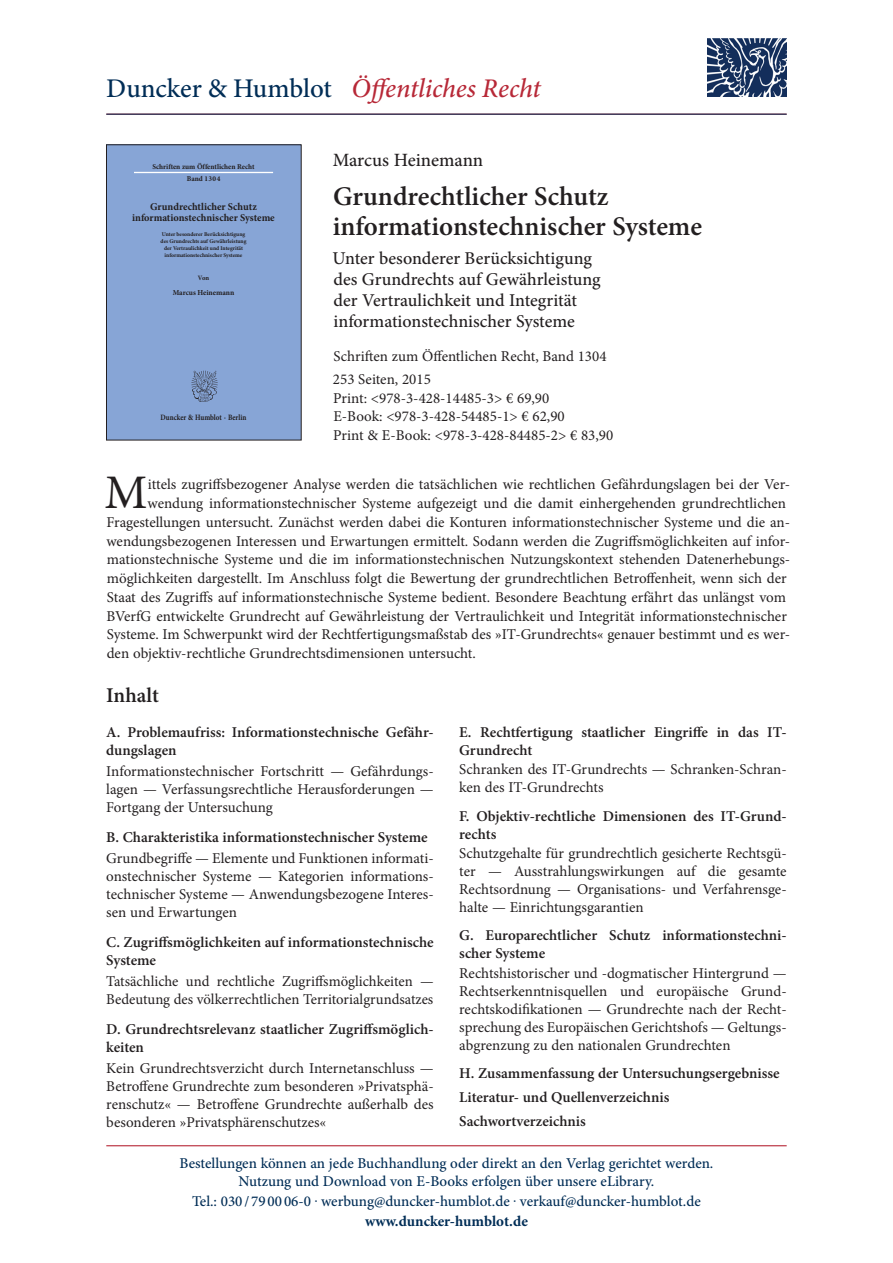
<style>
.page{position:relative;width:893px;height:1263px;background:#fff}
.page>*{position:absolute;margin:0;border:0;box-sizing:border-box;transform-origin:0 0}
.t1{font:48.3px "Minion Pro";color:#231f20}
.t2{font:600 27px/30px "Minion Pro";color:#231f20}
.t3{font:italic 500 27px "Minion Pro";letter-spacing:-.005em;color:#b72837}
.t4{font:600 21px "Minion Pro";color:#231f20}
.t5{font:500 18.75px "Minion Pro";letter-spacing:-.005em;color:#231f20}
.t6{font:500 18px/21px "Minion Pro";color:#231f20}
.t7{font:15px/18px "Minion Pro";color:#231f20;text-align:justify}
.t8{font:600 15px/18px "Minion Pro";color:#231f20}
.t9{font:500 15px/18px "Minion Pro";color:#002d56;text-align:center}
.t10{font:700 15px "Minion Pro";color:#002d56}
.t11{font:700 10.5px/11.7px "Minion Pro";color:#231f20;text-align:center}
.t12{font:700 8.1px "Minion Pro";letter-spacing:-.005em;color:#231f20;scale:.86 1}
.t13{font:700 7.65px "Minion Pro";color:#231f20}
.t14{font:700 7.35px/12px "Minion Pro";color:#231f20;text-align:center}
.t15{font:700 6.6px "Minion Pro";color:#231f20}
.t16{font:700 5.7px/7.1px "Minion Pro";color:#231f20;text-align:center}
.s1{font-style:normal;color:#002d56}
</style>
<div class="page">
<hr style="left:106px;top:1145px;width:681px;height:1px;background:#b72837">
<div style="left:106px;top:145px;width:195px;height:295px;background:#87a5d6"></div>
<hr style="left:134px;top:172px;width:139px;height:1px;background:#fff">
<img style="left:191px;top:370px;width:27px;height:32px">
<div style="left:106px;top:145px;width:195px;height:295px;border:1px solid #231f20"></div>
<img style="left:707px;top:38px;width:79px;height:59px">
<hr style="left:106px;top:114px;width:681px;height:1px;background:#002d56">
<h2 class="t3" style="left:106px;top:70px;width:436px"><span class="s1">Duncker &amp; Humblot</span> Öffentliches Recht</h2>
<p class="t14" style="left:152px;top:160px;width:104px">Schriften zum Öffentlichen Recht<br>Band 1304</p>
<p class="t11" style="left:132px;top:200px;width:144px">Grundrechtlicher Schutz informationstechnischer Systeme</p>
<p class="t16" style="left:161px;top:231px;width:87px">Unter besonderer Berücksichtigung des Grundrechts auf Gewährleistung der Vertraulichkeit und Integrität informationstechnischer Systeme</p>
<p class="t15" style="left:198px;top:273px;width:13px">Von</p>
<p class="t13" style="left:173px;top:287px;width:63px">Marcus Heinemann</p>
<p class="t12" style="left:160px;top:412px;width:102px">Duncker &amp; Humblot · Berlin</p>
<p class="t5" style="left:333px;top:148px;width:152px">Marcus Heinemann</p>
<h2 class="t2" style="left:333px;top:181px;width:371px">Grundrechtlicher Schutz informationstechnischer Systeme</h2>
<p class="t6" style="left:333px;top:248px;width:270px">Unter besonderer Berücksichtigung des Grundrechts auf Gewährleistung der Vertraulichkeit und Integrität informationstechnischer Systeme</p>
<p class="t7" style="left:333px;top:345px;width:275px;line-height:23px">Schriften zum Öffentlichen Recht, Band 1304<br>253 Seiten, 2015</p>
<p class="t7" style="left:333px;top:389px;width:282px;line-height:18.8px;text-align:left">Print: &lt;978-3-428-14485-3&gt; € 69,90<br>E-Book: &lt;978-3-428-54485-1&gt; € 62,90<br>Print &amp; E-Book: &lt;978-3-428-84485-2&gt; € 83,90</p>
<h1 class="t1" style="left:104px;top:460px;width:44px">M</h1>
<p class="t7" style="left:148px;top:476px;width:644px">ittels zugriffsbezogener Analyse werden die tatsächlichen wie rechtlichen Gefährdungslagen bei der Ver-</p>
<p class="t7" style="left:148px;top:494px;width:640px">wendung informationstechnischer Systeme aufgezeigt und die damit einhergehenden grundrechtlichen</p>
<p class="t7" style="left:106px;top:513px;width:685px">Fragestellungen untersucht. Zunächst werden dabei die Konturen informationstechnischer Systeme und die an-</p>
<p class="t7" style="left:106px;top:532px;width:685px">wendungsbezogenen Interessen und Erwartungen ermittelt. Sodann werden die Zugriffsmöglichkeiten auf infor-</p>
<p class="t7" style="left:107px;top:551px;width:685px">mationstechnische Systeme und die im informationstechnischen Nutzungskontext stehenden Datenerhebungs-</p>
<p class="t7" style="left:107px;top:569px;width:681px">möglichkeiten dargestellt. Im Anschluss folgt die Bewertung der grundrechtlichen Betroffenheit, wenn sich der</p>
<p class="t7" style="left:107px;top:588px;width:681px">Staat des Zugriffs auf informationstechnische Systeme bedient. Besondere Beachtung erfährt das unlängst vom</p>
<p class="t7" style="left:107px;top:607px;width:682px">BVerfG entwickelte Grundrecht auf Gewährleistung der Vertraulichkeit und Integrität informationstechnischer</p>
<p class="t7" style="left:107px;top:626px;width:685px">Systeme. Im Schwerpunkt wird der Rechtfertigungsmaßstab des »IT-Grundrechts« genauer bestimmt und es wer-</p>
<p class="t7" style="left:107px;top:644px;width:371px">den objektiv-rechtliche Grundrechtsdimensionen untersucht.</p>
<h3 class="t4" style="left:106px;top:681px;width:54px">Inhalt</h3>
<p class="t8" style="left:106px;top:723px;width:329px">A. Problemaufriss: Informationstechnische Gefähr&shy;dungslagen</p>
<p class="t7" style="left:106px;top:762px;width:329px">Informationstechnischer Fortschritt — Gefährdungs&shy;lagen — Verfassungsrechtliche Herausforderungen — Fortgang der Untersuchung</p>
<p class="t8" style="left:106px;top:828px;width:323px">B. Charakteristika informationstechnischer Systeme</p>
<p class="t7" style="left:106px;top:849px;width:329px">Grundbegriffe — Elemente und Funktionen informati&shy;onstechnischer Systeme — Kategorien informations&shy;technischer Systeme — Anwendungsbezogene Interes&shy;sen und Erwartungen</p>
<p class="t8" style="left:106px;top:933px;width:329px">C. Zugriffsmöglichkeiten auf informationstechnische<br>Systeme</p>
<p class="t7" style="left:106px;top:972px;width:329px">Tatsächliche und rechtliche Zugriffsmöglichkeiten —<br>Bedeutung des völkerrechtlichen Territorialgrundsatzes</p>
<p class="t8" style="left:106px;top:1020px;width:329px">D. Grundrechtsrelevanz staatlicher Zugriffsmöglich&shy;keiten</p>
<p class="t7" style="left:106px;top:1059px;width:329px">Kein Grundrechtsverzicht durch Internetanschluss — Betroffene Grundrechte zum besonderen »Privatsphä&shy;renschutz« — Betroffene Grundrechte außerhalb des besonderen »Privatsphärenschutzes«</p>
<p class="t8" style="left:459px;top:723px;width:329px">E. Rechtfertigung staatlicher Eingriffe in das IT-<br>Grundrecht</p>
<p class="t7" style="left:459px;top:761px;width:329px">Schranken des IT-Grundrechts — Schranken-Schran&shy;ken des IT-Grundrechts</p>
<p class="t8" style="left:459px;top:807px;width:329px">F. Objektiv-rechtliche Dimensionen des IT-Grund&shy;rechts</p>
<p class="t7" style="left:459px;top:844px;width:329px">Schutzgehalte für grundrechtlich gesicherte Rechtsgü&shy;ter — Ausstrahlungswirkungen auf die gesamte Rechtsordnung — Organisations- und Verfahrensge&shy;halte — Einrichtungsgarantien</p>
<p class="t8" style="left:459px;top:926px;width:329px">G. Europarechtlicher Schutz informationstechni&shy;scher Systeme</p>
<p class="t7" style="left:459px;top:964px;width:329px">Rechtshistorischer und -dogmatischer Hintergrund — Rechtserkenntnisquellen und europäische Grund&shy;rechtskodifikationen — Grundrechte nach der Recht&shy;sprechung des Europäischen Gerichtshofs — Geltungs&shy;abgrenzung zu den nationalen Grundrechten</p>
<p class="t8" style="left:459px;top:1061px;width:322px;line-height:24px">H. Zusammenfassung der Untersuchungsergebnisse<br>Literatur- und Quellenverzeichnis<br>Sachwortverzeichnis</p>
<p class="t9" style="left:179px;top:1154px;width:535px">Bestellungen können an jede Buchhandlung oder direkt an den Verlag gerichtet werden.<br>Nutzung und Download von E-Books erfolgen über unsere eLibrary.</p>
<p class="t9" style="left:192px;top:1192px;width:510px">Tel.: 030 / 79 00 06-0 . werbung@duncker-humblot.de . verkauf@duncker-humblot.de</p>
<p class="t10" style="left:365px;top:1210px;width:164px">www.duncker-humblot.de</p>
</div>
